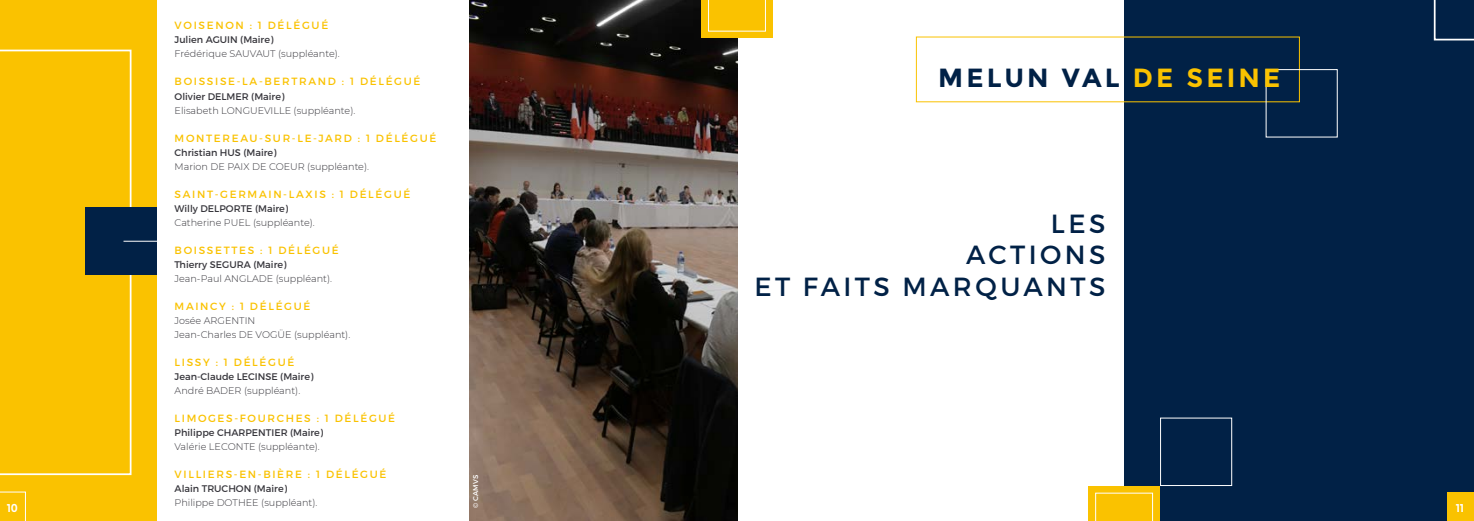
<style>
.page{position:relative;width:1474px;height:521px;background:#fff}
.page>*{position:absolute;margin:0;border:0;box-sizing:border-box;transform-origin:0 0}
.t1{font:26.25px/31.5px "Montserrat";letter-spacing:.13em;color:#012146;text-align:right}
.t2{font:700 26.25px "Montserrat";letter-spacing:.12em;color:#012146}
.t3{font:700 11.38px "Montserrat";color:#fff;scale:.9 1}
.t4{font:10.5px "Montserrat";letter-spacing:.16em;color:#fac200}
.t5{font:300 9.62px/14px "Montserrat";color:#36353b}
.t6{font:9.62px "Montserrat";color:#36353b}
.t7{font:7px "Montserrat";color:#fff}
.s1{color:#fac200}
</style>
<div class="page">
<div style="left:0;top:0;width:156px;height:521px;background:#fac200"></div>
<svg style="left:0;top:50px;width:131px;height:425px"></svg>
<svg style="left:0;top:491px;width:26px;height:30px"></svg>
<div style="left:1124px;top:0;width:349px;height:521px;background:#012146"></div>
<svg style="left:1088px;top:486px;width:71px;height:35px"></svg>
<div style="left:1095px;top:493px;width:57px;height:28px;background:#fac200"></div>
<svg style="left:1433px;top:0;width:40px;height:40px"></svg>
<div style="left:1160px;top:418px;width:72px;height:68px;border:1px solid #fff"></div>
<div style="left:1447px;top:492px;width:26px;height:29px;background:#fac200"></div>
<img style="left:469px;top:0;width:268px;height:521px">
<div style="left:86px;top:207px;width:71px;height:68px;background:#012146"></div>
<hr style="left:123px;top:241px;width:54px;height:1px;background:#fff">
<div style="left:701px;top:0;width:71px;height:38px;background:#fac200"></div>
<svg style="left:708px;top:0;width:58px;height:32px"></svg>
<p class="t3" style="left:7px;top:501px;width:14px">10</p>
<p class="t4" style="left:175px;top:19px;width:155px">VOISENON : 1 DÉLÉGUÉ</p>
<p class="t6" style="left:174px;top:34px;width:100px">Julien AGUIN (Maire)</p>
<p class="t5" style="left:174px;top:47px;width:167px">Frédérique SAUVAUT (suppléante).</p>
<p class="t4" style="left:175px;top:75px;width:247px">BOISSISE-LA-BERTRAND : 1 DÉLÉGUÉ</p>
<p class="t6" style="left:174px;top:90px;width:111px">Olivier DELMER (Maire)</p>
<p class="t5" style="left:174px;top:103px;width:182px">Elisabeth LONGUEVILLE (suppléante).</p>
<p class="t4" style="left:175px;top:131px;width:263px">MONTEREAU-SUR-LE-JARD : 1 DÉLÉGUÉ</p>
<p class="t6" style="left:174px;top:146px;width:103px">Christian HUS (Maire)</p>
<p class="t5" style="left:174px;top:159px;width:196px">Marion DE PAIX DE COEUR (suppléante).</p>
<p class="t4" style="left:175px;top:187px;width:237px">SAINT-GERMAIN-LAXIS : 1 DÉLÉGUÉ</p>
<p class="t6" style="left:174px;top:202px;width:115px">Willy DELPORTE (Maire)</p>
<p class="t5" style="left:174px;top:215px;width:142px">Catherine PUEL (suppléante).</p>
<p class="t4" style="left:175px;top:243px;width:166px">BOISSETTES : 1 DÉLÉGUÉ</p>
<p class="t6" style="left:174px;top:258px;width:113px">Thierry SEGURA (Maire)</p>
<p class="t5" style="left:174px;top:271px;width:159px">Jean-Paul ANGLADE (suppléant).</p>
<p class="t4" style="left:175px;top:300px;width:137px">MAINCY : 1 DÉLÉGUÉ</p>
<p class="t5" style="left:174px;top:313px;width:177px">Josée ARGENTIN<br>Jean-Charles DE VOGÜE (suppléant).</p>
<p class="t4" style="left:175px;top:356px;width:121px">LISSY : 1 DÉLÉGUÉ</p>
<p class="t6" style="left:174px;top:370px;width:140px">Jean-Claude LECINSE (Maire)</p>
<p class="t5" style="left:174px;top:383px;width:127px">André BADER (suppléant).</p>
<p class="t4" style="left:175px;top:412px;width:222px">LIMOGES-FOURCHES : 1 DÉLÉGUÉ</p>
<p class="t6" style="left:174px;top:427px;width:150px">Philippe CHARPENTIER (Maire)</p>
<p class="t5" style="left:174px;top:439px;width:147px">Valérie LECONTE (suppléante).</p>
<p class="t4" style="left:175px;top:468px;width:213px">VILLIERS-EN-BIÈRE : 1 DÉLÉGUÉ</p>
<p class="t6" style="left:174px;top:483px;width:114px">Alain TRUCHON (Maire)</p>
<p class="t5" style="left:174px;top:495px;width:144px">Philippe DOTHEE (suppléant).</p>
<p class="t7" style="left:471px;top:507px;width:34px;rotate:-90deg">© CAMVS</p>
<h1 class="t2" style="left:938px;top:62px;width:344px">MELUN VAL <span class="s1">DE SEINE</span></h1>
<h1 class="t1" style="left:754px;top:208px;width:352px">LES<br>ACTIONS<br>ET FAITS MARQUANTS</h1>
<p class="t3" style="left:1455px;top:501px;width:11px">11</p>
</div>
